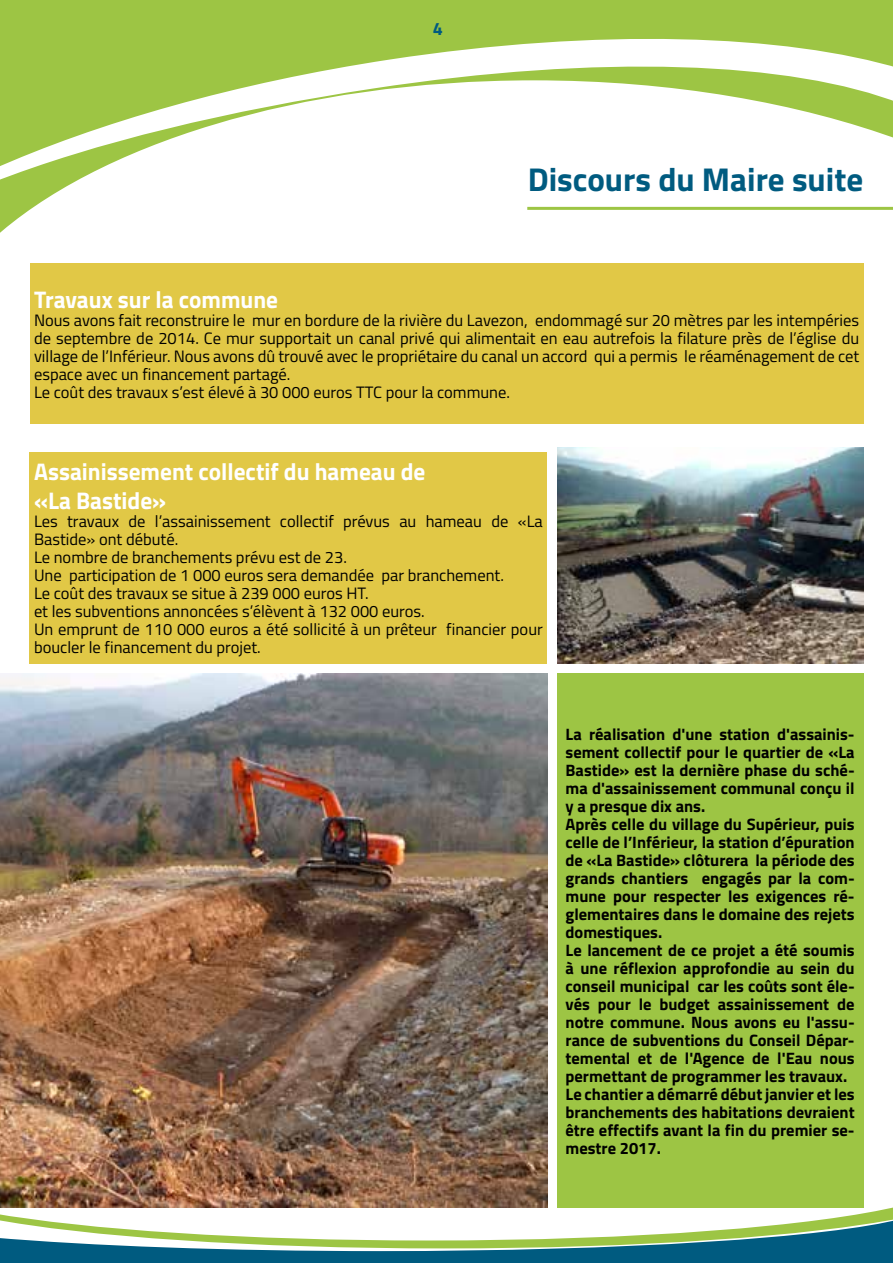
<style>
.page{position:relative;width:893px;height:1263px;background:#fff}
.page>*{position:absolute;margin:0;border:0;box-sizing:border-box;transform-origin:0 0}
.t1{font:700 33px "Titillium";color:#005b80}
.t2{font:700 24px/28.8px "Titillium";color:#fff}
.t3{font:700 18px "Titillium";color:#005b80}
.t4{font:700 16.5px/18px "Titillium";color:#000}
.t5{font:16.5px/18px "Titillium";color:#000}
</style>
<div class="page">
<svg style="left:0;top:0;width:893px;height:233px"></svg>
<svg style="left:0;top:1205px;width:893px;height:58px"></svg>
<hr style="left:527px;top:207px;width:366px;height:3px;background:#9dc544">
<div style="left:30px;top:264px;width:833px;height:160px;background:#e1c846"></div>
<div style="left:557px;top:673px;width:306px;height:535px;background:#9dc544"></div>
<img style="left:0;top:673px;width:547px;height:535px">
<img style="left:557px;top:447px;width:306px;height:216px">
<div style="left:30px;top:452px;width:517px;height:211px;background:#e1c846"></div>
<p class="t3" style="left:433px;top:15px;width:12px">4</p>
<h1 class="t1" style="left:528px;top:154px;width:337px">Discours du Maire suite</h1>
<h2 class="t2" style="left:34px;top:284px;width:246px">Travaux sur la commune</h2>
<p class="t5" style="left:34px;top:310px;width:827px">Nous avons fait reconstruire le mur en bordure de la rivière du Lavezon, endommagé sur 20 mètres par les intempéries de septembre de 2014. Ce mur supportait un canal privé qui alimentait en eau autrefois la filature près de l’église du village de l’Inférieur. Nous avons dû trouvé avec le propriétaire du canal un accord qui a permis le réaménagement de cet espace avec un financement partagé.<br>Le coût des travaux s’est élevé à 30 000 euros TTC pour la commune.</p>
<h2 class="t2" style="left:34px;top:456px;width:393px">Assainissement collectif du hameau de «La Bastide»</h2>
<p class="t5" style="left:34px;top:512px;width:510px">Les travaux de l’assainissement collectif prévus au hameau de «La Bastide» ont débuté.<br>Le nombre de branchements prévu est de 23.<br>Une participation de 1 000 euros sera demandée par branchement.<br>Le coût des travaux se situe à 239 000 euros HT.<br>et les subventions annoncées s’élèvent à 132 000 euros.<br>Un emprunt de 110 000 euros a été sollicité à un prêteur financier pour boucler le financement du projet.</p>
<p class="t4" style="left:566px;top:724px;width:291px">La réalisation d'une station d'assainis&shy;sement collectif pour le quartier de «La Bastide» est la dernière phase du sché&shy;ma d'assainissement communal conçu il y a presque dix ans.<br>Après celle du village du Supérieur, puis celle de l’Inférieur, la station d’épuration de «La Bastide» clôturera la période des grands chantiers engagés par la com&shy;mune pour respecter les exigences ré&shy;glementaires dans le domaine des rejets domestiques.<br>Le lancement de ce projet a été soumis à une réflexion approfondie au sein du conseil municipal car les coûts sont éle&shy;vés pour le budget assainissement de notre commune. Nous avons eu l'assu&shy;rance de subventions du Conseil Dépar&shy;temental et de l'Agence de l'Eau nous permettant de programmer les travaux.<br>Le chantier a démarré début janvier et les branchements des habitations devraient être effectifs avant la fin du premier se&shy;mestre 2017.</p>
</div>
